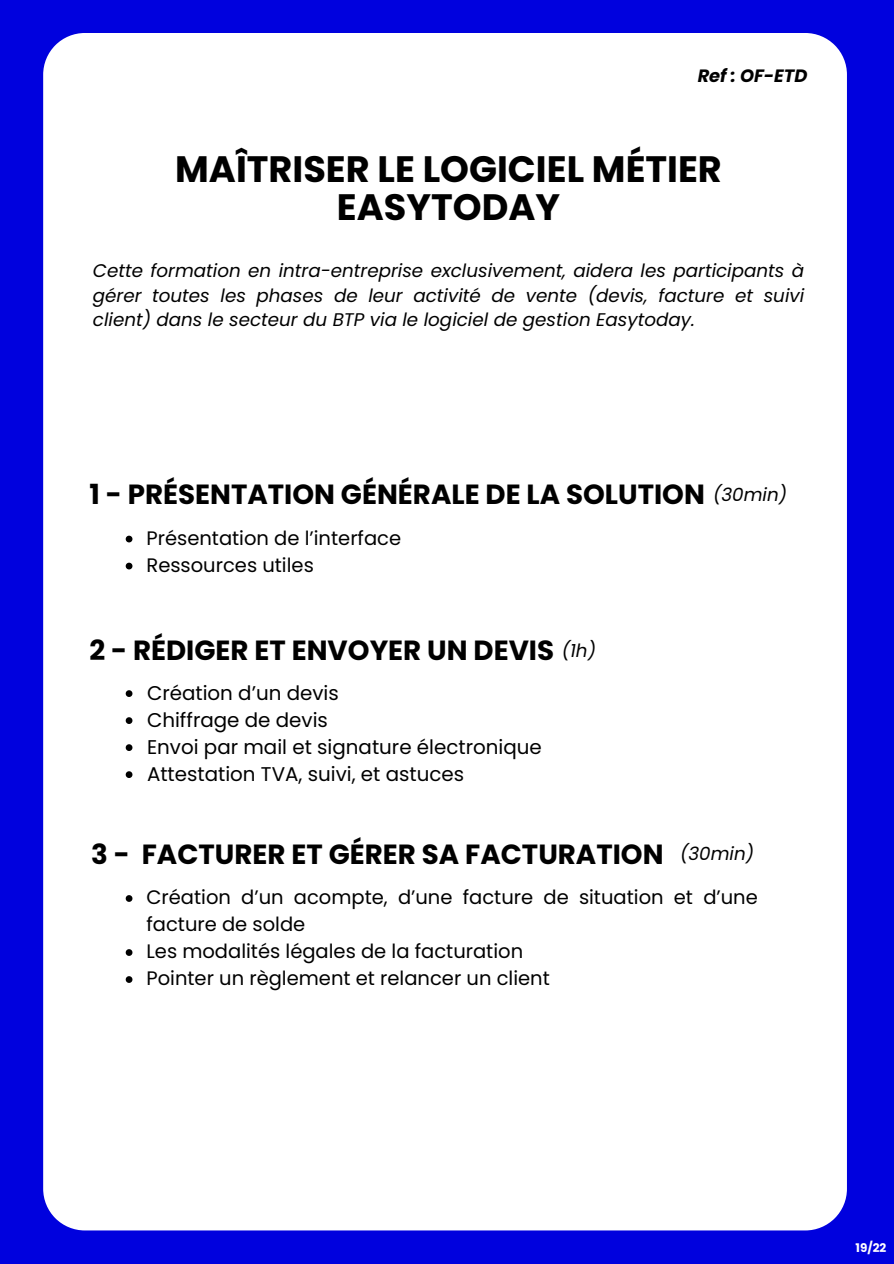
<style>
.page{position:relative;width:894px;height:1264px;background:#fff}
.page>*{position:absolute;margin:0;border:0;box-sizing:border-box;transform-origin:0 0}
.t1{font:700 36.75px/38.2px "Poppins";color:#000;text-align:center}
.t2{font:700 27.75px "Poppins";color:#000}
.t3{font:19.8px "Poppins";color:#000}
.t4{font:19.5px/27px "Poppins";color:#000}
.t5{font:italic 18.3px/24.8px "Poppins";color:#000;text-align:justify}
.t6{font:italic 700 17.85px "Poppins";color:#000}
.t7{font:700 11.85px "Poppins";color:#fefefe}
</style>
<div class="page">
<div style="left:0;top:0;width:893px;height:1263px;background:#0001de"></div>
<div style="left:43px;top:33px;width:803px;height:1197px;background:#fff"></div>
<svg style="left:126px;top:535px;width:6px;height:7px"></svg>
<svg style="left:126px;top:562px;width:6px;height:7px"></svg>
<svg style="left:126px;top:690px;width:6px;height:7px"></svg>
<svg style="left:126px;top:717px;width:6px;height:7px"></svg>
<svg style="left:126px;top:744px;width:6px;height:7px"></svg>
<svg style="left:126px;top:771px;width:6px;height:7px"></svg>
<svg style="left:126px;top:895px;width:6px;height:6px"></svg>
<svg style="left:126px;top:949px;width:6px;height:6px"></svg>
<svg style="left:126px;top:976px;width:6px;height:6px"></svg>
<h3 class="t6" style="left:697px;top:63px;width:111px">Ref : OF-ETD</h3>
<h1 class="t1" style="left:175px;top:149px;width:548px">MAÎTRISER LE LOGICIEL MÉTIER<br>EASYTODAY</h1>
<p class="t5" style="left:93px;top:258px;width:712px">Cette formation en intra-entreprise exclusivement, aidera les participants à gérer toutes les phases de leur activité de vente (devis, facture et suivi client) dans le secteur du BTP via le logiciel de gestion Easytoday.</p>
<p class="t2" style="left:89px;top:475px;width:616px">1 - PRÉSENTATION GÉNÉRALE DE LA SOLUTION</p>
<h2 class="t4" style="left:146px;top:524px;width:256px">Présentation de l’interface</h2>
<p class="t4" style="left:146px;top:551px;width:169px">Ressources utiles</p>
<p class="t5" style="left:713px;top:482px;width:75px">(30min)</p>
<h2 class="t2" style="left:89px;top:630px;width:466px">2 - RÉDIGER ET ENVOYER UN DEVIS</h2>
<h3 class="t3" style="left:147px;top:679px;width:193px">Création d’un devis</h3>
<p class="t3" style="left:147px;top:706px;width:182px">Chiffrage de devis</p>
<p class="t3" style="left:147px;top:733px;width:396px">Envoi par mail et signature électronique</p>
<p class="t3" style="left:147px;top:760px;width:318px">Attestation TVA, suivi, et astuces</p>
<h3 class="t5" style="left:561px;top:637px;width:36px">(1h)</h3>
<p class="t2" style="left:91px;top:834px;width:573px">3 - FACTURER ET GÉRER SA FACTURATION</p>
<h2 class="t4" style="left:146px;top:883px;width:612px">Création d’un acompte, d’une facture de situation et d’une facture de solde</h2>
<h3 class="t4" style="left:146px;top:937px;width:378px">Les modalités légales de la facturation</h3>
<p class="t4" style="left:146px;top:964px;width:405px">Pointer un règlement et relancer un client</p>
<p class="t5" style="left:680px;top:841px;width:75px">(30min)</p>
<p class="t7" style="left:855px;top:1239px;width:32px">19/22</p>
</div>
